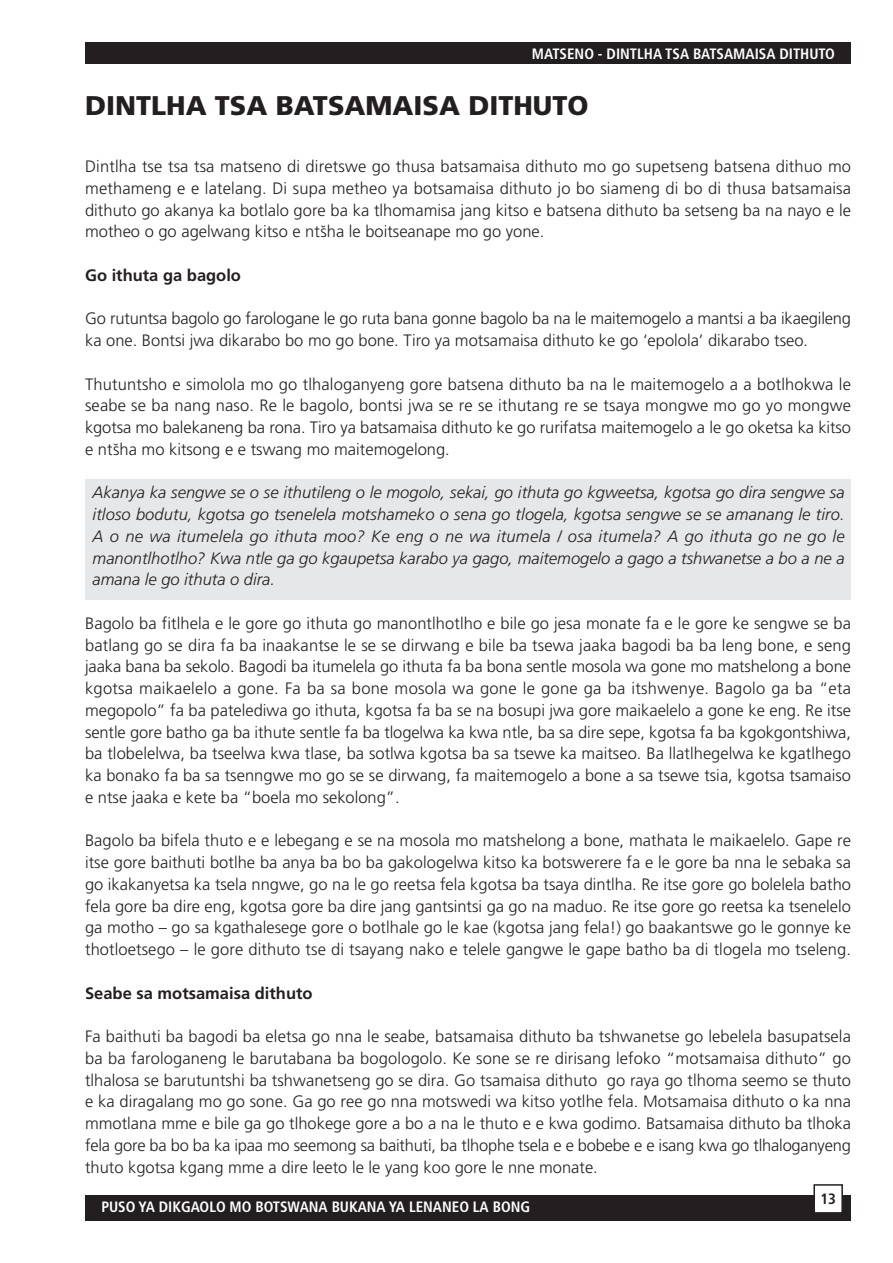
<style>
.page{position:relative;width:893px;height:1263px;background:#fff}
.page>*{position:absolute;margin:0;border:0;box-sizing:border-box;transform-origin:0 0}
.t1{font:900 27px "Frutiger";color:#231f20}
.t2{font:300 16.5px/21.8px "Frutiger";color:#231f20;text-align:justify}
.t3{font:italic 300 16.5px/21.8px "Frutiger";color:#231f20;text-align:justify}
.t4{font:700 16.5px "Frutiger";color:#231f20}
.t5{font:700 condensed 15px "Frutiger";color:#fff}
.t6{font:700 condensed 15px "Frutiger";color:#231f20}
</style>
<div class="page">
<div style="left:85px;top:479px;width:765px;height:121px;background:#e6e7e8"></div>
<div style="left:85px;top:43px;width:765px;height:21px;background:#231f20"></div>
<div style="left:85px;top:1195px;width:765px;height:25px;background:#231f20"></div>
<div style="left:813px;top:1184px;width:29px;height:30px;background:#fff;border:2px solid #231f20"></div>
<p class="t5" style="left:532px;top:48px;width:304px">MATSENO - DINTLHA TSA BATSAMAISA DITHUTO</p>
<h1 class="t1" style="left:85px;top:95px;width:505px">DINTLHA TSA BATSAMAISA DITHUTO</h1>
<p class="t2" style="left:85px;top:157px;width:767px">Dintlha tse tsa tsa matseno di diretswe go thusa batsamaisa dithuto mo go supetseng batsena dithuo mo methameng e e latelang. Di supa metheo ya botsamaisa dithuto jo bo siameng di bo di thusa batsamaisa dithuto go akanya ka botlalo gore ba ka tlhomamisa jang kitso e batsena dithuto ba setseng ba na nayo e le motheo o go agelwang kitso e nt˘sha le boitseanape mo go yone.</p>
<p class="t4" style="left:85px;top:268px;width:157px">Go ithuta ga bagolo</p>
<p class="t2" style="left:85px;top:309px;width:767px">Go rutuntsa bagolo go farologane le go ruta bana gonne bagolo ba na le maitemogelo a mantsi a ba ikaegileng ka one. Bontsi jwa dikarabo bo mo go bone. Tiro ya motsamaisa dithuto ke go ‘epolola’ dikarabo tseo.</p>
<p class="t2" style="left:85px;top:374px;width:767px">Thutuntsho e simolola mo go tlhaloganyeng gore batsena dithuto ba na le maitemogelo a a botlhokwa le seabe se ba nang naso. Re le bagolo, bontsi jwa se re se ithutang re se tsaya mongwe mo go yo mongwe kgotsa mo balekaneng ba rona. Tiro ya batsamaisa dithuto ke go rurifatsa maitemogelo a le go oketsa ka kitso e nt˘sha mo kitsong e e tswang mo maitemogelong.</p>
<p class="t3" style="left:93px;top:483px;width:753px">Akanya ka sengwe se o se ithutileng o le mogolo, sekai, go ithuta go kgweetsa, kgotsa go dira sengwe sa itloso bodutu, kgotsa go tsenelela motshameko o sena go tlogela, kgotsa sengwe se se amanang le tiro.<br>A o ne wa itumelela go ithuta moo? Ke eng o ne wa itumela / osa itumela? A go ithuta go ne go le manontlhotlho? Kwa ntle ga go kgaupetsa karabo ya gago, maitemogelo a gago a tshwanetse a bo a ne a amana le go ithuta o dira.</p>
<p class="t2" style="left:85px;top:613px;width:767px">Bagolo ba fitlhela e le gore go ithuta go manontlhotlho e bile go jesa monate fa e le gore ke sengwe se ba batlang go se dira fa ba inaakantse le se se dirwang e bile ba tsewa jaaka bagodi ba ba leng bone, e seng jaaka bana ba sekolo. Bagodi ba itumelela go ithuta fa ba bona sentle mosola wa gone mo matshelong a bone kgotsa maikaelelo a gone. Fa ba sa bone mosola wa gone le gone ga ba itshwenye. Bagolo ga ba “eta megopolo” fa ba patelediwa go ithuta, kgotsa fa ba se na bosupi jwa gore maikaelelo a gone ke eng. Re itse sentle gore batho ga ba ithute sentle fa ba tlogelwa ka kwa ntle, ba sa dire sepe, kgotsa fa ba kgokgontshiwa, ba tlobelelwa, ba tseelwa kwa tlase, ba sotlwa kgotsa ba sa tsewe ka maitseo. Ba llatlhegelwa ke kgatlhego ka bonako fa ba sa tsenngwe mo go se se dirwang, fa maitemogelo a bone a sa tsewe tsia, kgotsa tsamaiso e ntse jaaka e kete ba “boela mo sekolong”.</p>
<p class="t2" style="left:85px;top:831px;width:767px">Bagolo ba bifela thuto e e lebegang e se na mosola mo matshelong a bone, mathata le maikaelelo. Gape re itse gore baithuti botlhe ba anya ba bo ba gakologelwa kitso ka botswerere fa e le gore ba nna le sebaka sa go ikakanyetsa ka tsela nngwe, go na le go reetsa fela kgotsa ba tsaya dintlha. Re itse gore go bolelela batho fela gore ba dire eng, kgotsa gore ba dire jang gantsintsi ga go na maduo. Re itse gore go reetsa ka tsenelelo ga motho – go sa kgathalesege gore o botlhale go le kae (kgotsa jang fela!) go baakantswe go le gonnye ke thotloetsego – le gore dithuto tse di tsayang nako e telele gangwe le gape batho ba di tlogela mo tseleng.</p>
<p class="t4" style="left:85px;top:986px;width:229px">Seabe sa motsamaisa dithuto</p>
<p class="t2" style="left:85px;top:1027px;width:767px">Fa baithuti ba bagodi ba eletsa go nna le seabe, batsamaisa dithuto ba tshwanetse go lebelela basupatsela ba ba farologaneng le barutabana ba bogologolo. Ke sone se re dirisang lefoko “motsamaisa dithuto” go tlhalosa se barutuntshi ba tshwanetseng go se dira. Go tsamaisa dithuto go raya go tlhoma seemo se thuto e ka diragalang mo go sone. Ga go ree go nna motswedi wa kitso yotlhe fela. Motsamaisa dithuto o ka nna mmotlana mme e bile ga go tlhokege gore a bo a na le thuto e e kwa godimo. Batsamaisa dithuto ba tlhoka fela gore ba bo ba ka ipaa mo seemong sa baithuti, ba tlhophe tsela e e bobebe e e isang kwa go tlhaloganyeng thuto kgotsa kgang mme a dire leeto le le yang koo gore le nne monate.</p>
<p class="t5" style="left:101px;top:1201px;width:430px">PUSO YA DIKGAOLO MO BOTSWANA BUKANA YA LENANEO LA BONG</p>
<p class="t6" style="left:820px;top:1193px;width:17px">13</p>
</div>
